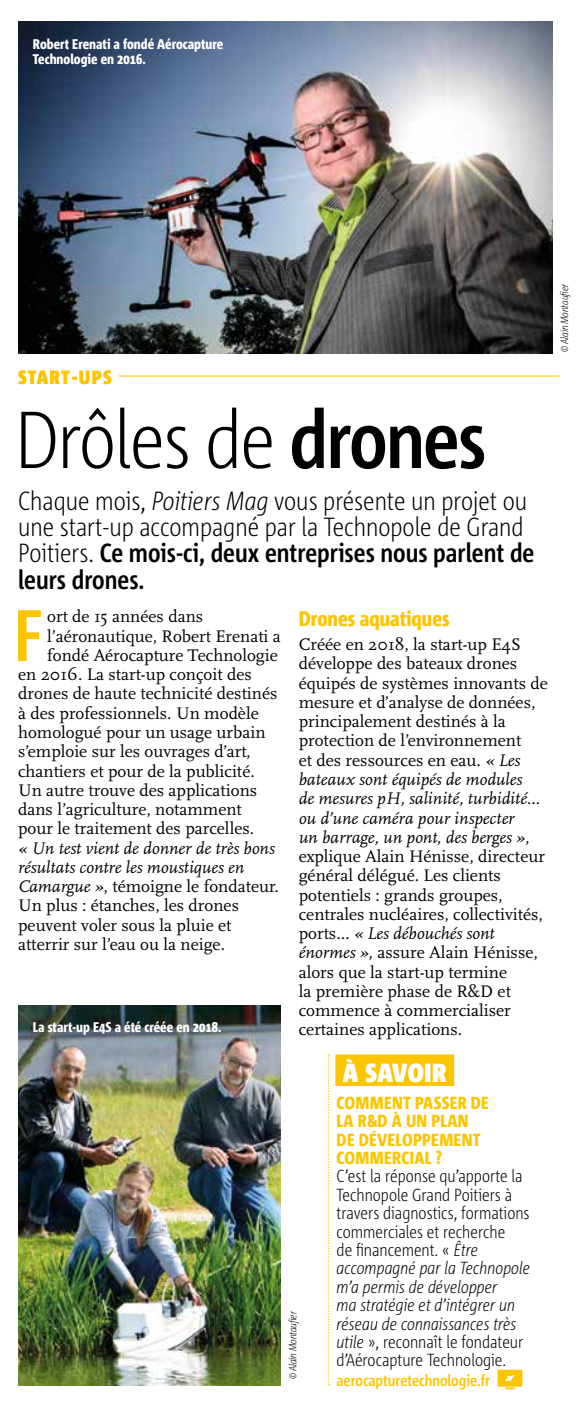
<style>
.page{position:relative;width:582px;height:1414px;background:#fff}
.page>*{position:absolute;margin:0;border:0;box-sizing:border-box;transform-origin:0 0}
.t1{font:300 80.5px "Corpid C1 Cd";letter-spacing:-.02em;color:#000}
.t2{font:700 72.62px "Corpid C1 Cd";color:#fdc500}
.t3{font:300 26.25px/26.2px "Corpid C1 Cd";color:#000}
.t4{font:900 26.25px "Corpid C1 Cd";letter-spacing:.015em;color:#fff}
.t5{font:800 21px "Corpid C1 Cd";color:#fdc500}
.t6{font:900 19.25px "Corpid C1 Cd";letter-spacing:.07em;color:#fdc500}
.t7{font:17.5px/19.2px "Scala OT";color:#000}
.t8{font:300 17.5px/18.4px "Corpid C1 Cd";color:#000}
.t9{font:800 17.5px/18.4px "Corpid C1 Cd";letter-spacing:.02em;color:#fdc500}
.t10{font:700 15.75px "Corpid C1 Cd";color:#fdc500}
.t11{font:800 14px/15.8px "Corpid C1 Cd";color:#fff}
.t12{font:italic 300 10.5px "Corpid C1 Cd";letter-spacing:-.02em;color:#000}
.s1{font-weight:700}
.s2{font-style:italic}
</style>
<div class="page">
<img style="left:18px;top:22px;width:534px;height:331px">
<hr style="left:118px;top:375px;width:441px;height:1px;background:#fdc500">
<div style="left:497px;top:1369px;width:25px;height:17px;background:#fdc500"></div>
<svg style="left:505px;top:1375px;width:9px;height:6px"></svg>
<svg style="left:505px;top:1387px;width:9px;height:2px"></svg>
<svg style="left:328px;top:1054px;width:1px;height:331px"></svg>
<div style="left:335px;top:1054px;width:119px;height:31px;background:#fdc500"></div>
<img style="left:18px;top:1005px;width:263px;height:380px">
<p class="t11" style="left:33px;top:36px;width:192px">Robert Erenati a fondé Aérocapture<br>Technologie en 2016.</p>
<p class="t6" style="left:18px;top:365px;width:95px">START-UPS</p>
<h1 class="t1" style="left:15px;top:389px;width:472px">Drôles de <span class="s1">drones</span></h1>
<h3 class="t3" style="left:18px;top:487px;width:517px">Chaque mois, <span class="s2">Poitiers Mag</span> vous présente un projet ou une start-up accompagné par la Technopole de Grand Poitiers. <span class="s1">Ce mois-ci, deux entreprises nous parlent de leurs drones.</span></h3>
<p class="t5" style="left:298px;top:605px;width:152px">Drones aquatiques</p>
<p class="t7" style="left:298px;top:635px;width:250px">Créée en 2018, la start-up E4S développe des bateaux drones équipés de systèmes innovants de mesure et d’analyse de données, principalement destinés à la protection de l’environnement<br>et des ressources en eau. <span class="s2">« Les bateaux sont équipés de modules<br>de mesures pH, salinité, turbidité… ou d’une caméra pour inspecter<br>un barrage, un pont, des berges »</span>, explique Alain Hénisse, directeur général délégué. Les clients potentiels : grands groupes, centrales nucléaires, collectivités, ports… <span class="s2">« Les débouchés sont énormes »</span>, assure Alain Hénisse, alors que la start-up termine<br>la première phase de R&amp;D et commence à commercialiser certaines applications.</p>
<h2 class="t2" style="left:14px;top:590px;width:31px">F</h2>
<p class="t7" style="left:47px;top:607px;width:157px">ort de 15 années dans</p>
<p class="t7" style="left:47px;top:627px;width:235px">l’aéronautique, Robert Erenati a</p>
<p class="t7" style="left:47px;top:646px;width:232px">fondé Aérocapture Technologie</p>
<p class="t7" style="left:18px;top:665px;width:235px">en 2016. La start-up conçoit des</p>
<p class="t7" style="left:18px;top:684px;width:261px">drones de haute technicité destinés</p>
<p class="t7" style="left:18px;top:704px;width:242px">à des professionnels. Un modèle</p>
<p class="t7" style="left:18px;top:723px;width:249px">homologué pour un usage urbain</p>
<p class="t7" style="left:18px;top:742px;width:234px">s’emploie sur les ouvrages d’art,</p>
<p class="t7" style="left:18px;top:761px;width:238px">chantiers et pour de la publicité.</p>
<p class="t7" style="left:18px;top:781px;width:240px">Un autre trouve des applications</p>
<p class="t7" style="left:18px;top:800px;width:225px">dans l’agriculture, notamment</p>
<p class="t7" style="left:18px;top:819px;width:237px">pour le traitement des parcelles.</p>
<p class="t7" style="left:18px;top:838px;width:262px"><span class="s2">« Un test vient de donner de très bons résultats contre les moustiques en<br>Camargue »</span>, témoigne le fondateur.<br>Un plus : étanches, les drones peuvent voler sous la pluie et atterrir sur l’eau ou la neige.</p>
<p class="t11" style="left:33px;top:1018px;width:190px">La start-up E4S a été créée en 2018.</p>
<p class="t12" style="left:286px;top:1379px;width:70px;rotate:-90deg">© Alain Montaufier</p>
<h3 class="t4" style="left:342px;top:1056px;width:105px">À SAVOIR</h3>
<p class="t9" style="left:336px;top:1093px;width:154px">COMMENT PASSER DE<br>LA R&amp;D À UN PLAN<br>DE DÉVELOPPEMENT<br>COMMERCIAL ?</p>
<p class="t8" style="left:336px;top:1166px;width:195px">C’est la réponse qu’apporte la<br>Technopole Grand Poitiers à travers diagnostics, formations commerciales et recherche<br>de financement. « <span class="s2">Être accompagné par la Technopole m’a permis de développer<br>ma stratégie et d’intégrer un réseau de connaissances très utile</span> », reconnaît le fondateur d’Aérocapture Technologie.</p>
<p class="t10" style="left:336px;top:1369px;width:155px">aerocapturetechnologie.fr</p>
<p class="t12" style="left:557px;top:352px;width:69px;rotate:-90deg">© Alain Montaufier</p>
</div>
